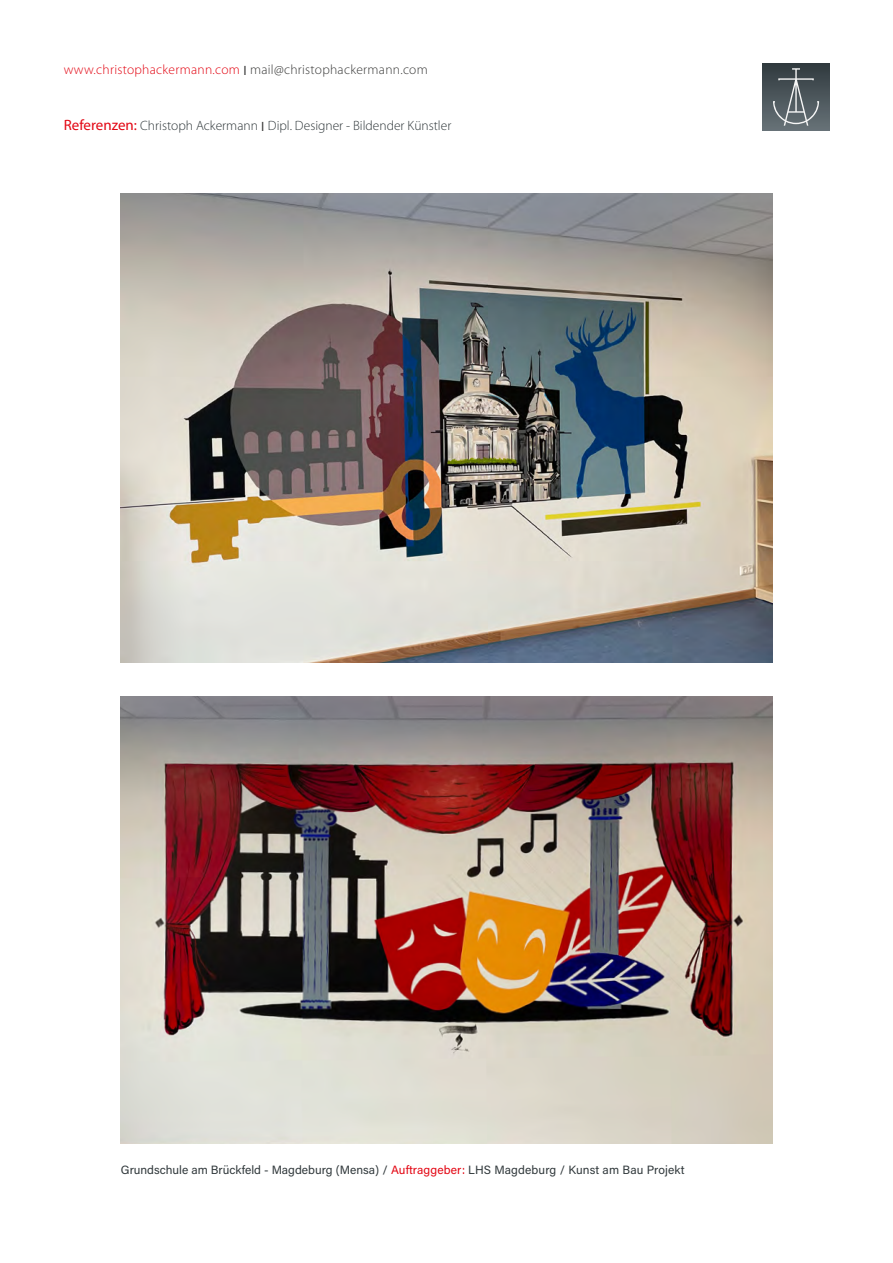
<style>
.page{position:relative;width:893px;height:1263px;background:#fff}
.page>*{position:absolute;margin:0;border:0;box-sizing:border-box;transform-origin:0 0}
.t1{font:300 13.5px "Myriad Pro";color:#30383b}
.t2{font:300 13.5px "Myriad Pro";letter-spacing:.02em;color:#3c3c3b}
.t3{font:12px "Acumin Variable Concept";color:#30383b}
.s1{color:#e30613}
.s2{font-weight:400}
.s3{font-weight:400;font-size:15px;color:#e30613}
.s4{font-weight:400;color:#3c3c3b}
</style>
<div class="page">
<img style="left:121px;top:194px;width:651px;height:469px">
<img style="left:121px;top:696px;width:651px;height:447px">
<div style="left:763px;top:64px;width:66px;height:66px;background:linear-gradient(to bottom,#313a3f,#667177)"></div>
<svg style="left:773px;top:68px;width:46px;height:58px;background:#626b6f"></svg>
<p class="t2" style="left:64px;top:61px;width:365px"><span class="s1">www.christophackermann.com</span> <span class="s2">I</span> mail@christophackermann.com</p>
<p class="t1" style="left:64px;top:117px;width:389px"><span class="s3">Referenzen:</span> Christoph Ackermann <span class="s4">I</span> Dipl. Designer - Bildender Künstler</p>
<p class="t3" style="left:121px;top:1161px;width:565px">Grundschule am Brückfeld - Magdeburg (Mensa) / <span class="s1">Auftraggeber:</span> LHS Magdeburg / Kunst am Bau Projekt</p>
</div>
